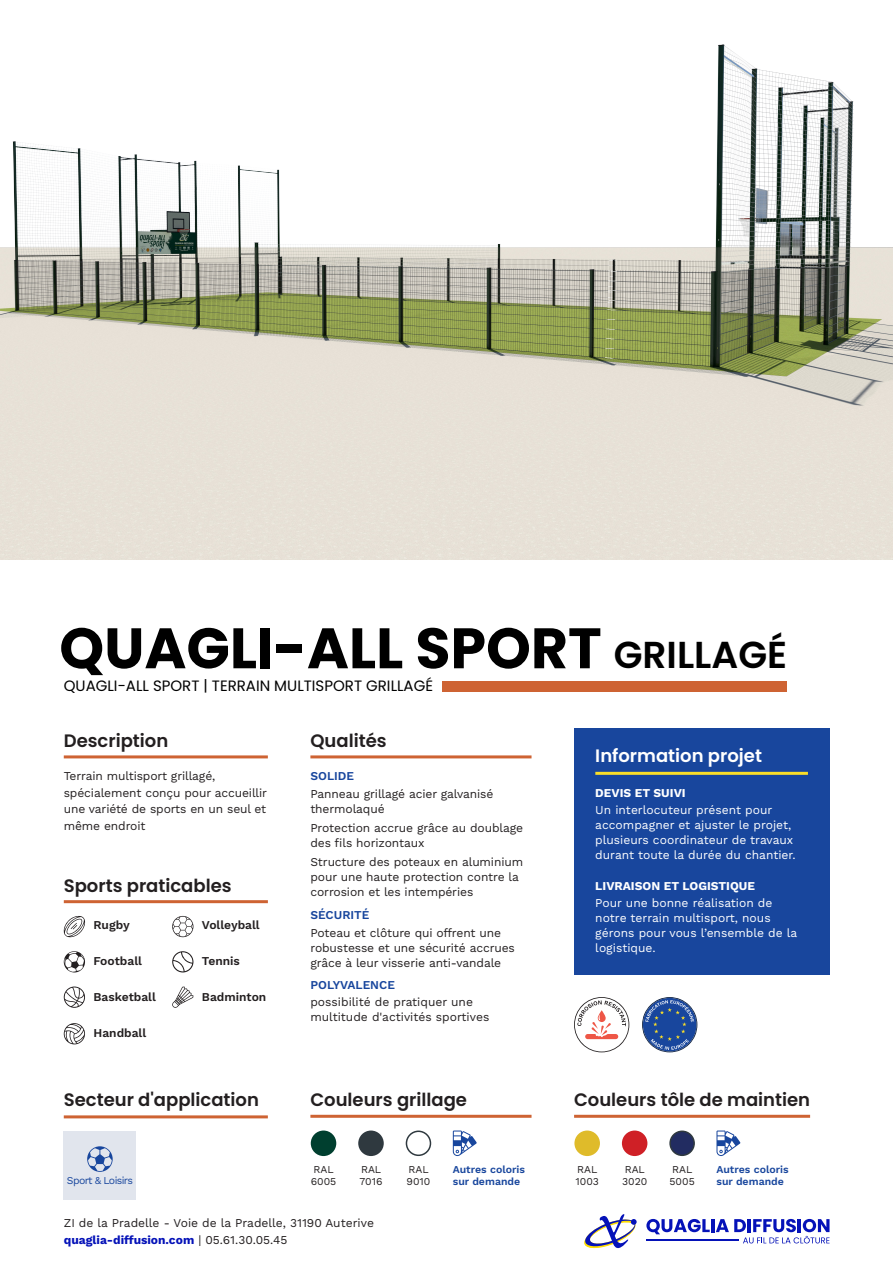
<style>
.page{position:relative;width:893px;height:1263px;background:#fff}
.page>*{position:absolute;margin:0;border:0;box-sizing:border-box;transform-origin:0 0}
.t1{font:700 57px "Poppins";color:#000}
.t2{font:600 18px "Poppins";color:#231f20}
.t3{font:600 18px "Poppins";color:#fff}
.t4{font:15px "Poppins";color:#000}
.t5{font:12px/15px "Work Sans";letter-spacing:-.01em;color:#231f20}
.t6{font:12px/15px "Work Sans";color:#fff}
.t7{font:600 12px "Work Sans";color:#231f20}
.t8{font:700 12px "Work Sans";color:#fff}
.t9{font:600 12px "Work Sans";color:#18469d}
.t10{font:600 10.5px/12.6px "Work Sans";color:#18469d}
.t11{font:10.5px "Work Sans";color:#231f20}
.t12{font:10.5px "Work Sans";letter-spacing:-.06em;color:#18469d}
.s1{font-weight:600;font-size:37.5px}
.s2{font-weight:700;color:#0512b8}
</style>
<div class="page">
<svg style="left:584px;top:1214px;width:53px;height:35px"></svg>
<svg style="left:646px;top:1219px;width:183px;height:24px"></svg>
<hr style="left:646px;top:1240px;width:93px;height:1px;background:#0512b8">
<img style="left:0;top:44px;width:893px;height:515px">
<hr style="left:64px;top:755px;width:204px;height:3px;background:#ce6333">
<div style="left:442px;top:681px;width:345px;height:10px;background:#ce6333"></div>
<hr style="left:64px;top:1115px;width:204px;height:3px;background:#ce6333">
<div style="left:64px;top:1131px;width:72px;height:68px;background:#e1e5ed"></div>
<svg style="left:87px;top:1146px;width:26px;height:26px"></svg>
<hr style="left:310px;top:755px;width:221px;height:3px;background:#ce6333">
<div style="left:574px;top:728px;width:255px;height:247px;background:#18469d"></div>
<hr style="left:595px;top:772px;width:213px;height:3px;background:#fade29">
<svg style="left:574px;top:997px;width:55px;height:55px"></svg>
<svg style="left:642px;top:997px;width:55px;height:55px"></svg>
<hr style="left:310px;top:1115px;width:221px;height:3px;background:#ce6333">
<svg style="left:453px;top:1130px;width:24px;height:26px"></svg>
<div style="left:358px;top:1130px;width:26px;height:26px;background:#2f393f;border-radius:50%"></div>
<div style="left:311px;top:1130px;width:25px;height:26px;background:#003f2f;border-radius:50%"></div>
<div style="left:406px;top:1130px;width:25px;height:26px;border:2px solid #2f393f;border-radius:50%"></div>
<svg style="left:64px;top:916px;width:21px;height:21px"></svg>
<svg style="left:64px;top:951px;width:21px;height:21px"></svg>
<svg style="left:64px;top:986px;width:21px;height:22px"></svg>
<svg style="left:64px;top:1023px;width:21px;height:21px"></svg>
<svg style="left:172px;top:916px;width:21px;height:21px"></svg>
<svg style="left:172px;top:951px;width:21px;height:21px"></svg>
<svg style="left:172px;top:986px;width:21px;height:22px"></svg>
<hr style="left:64px;top:900px;width:204px;height:3px;background:#ce6333">
<hr style="left:574px;top:1115px;width:236px;height:3px;background:#ce6333">
<svg style="left:716px;top:1130px;width:24px;height:26px"></svg>
<div style="left:622px;top:1130px;width:25px;height:26px;background:#cf2026;border-radius:50%"></div>
<div style="left:574px;top:1130px;width:26px;height:26px;background:#dfbb2a;border-radius:50%"></div>
<div style="left:670px;top:1131px;width:24px;height:24px;background:#222c61;border-radius:50%"></div>
<div style="left:669px;top:1130px;width:26px;height:26px;border:2px solid #2f393f;border-radius:50%"></div>
<p class="t1" style="left:59px;top:615px;width:729px">QUAGLI-ALL SPORT <span class="s1">GRILLAGÉ</span></p>
<p class="t4" style="left:64px;top:677px;width:371px">QUAGLI-ALL SPORT | TERRAIN MULTISPORT GRILLAGÉ</p>
<p class="t2" style="left:64px;top:730px;width:106px">Description</p>
<p class="t5" style="left:64px;top:768px;width:205px;line-height:16.5px">Terrain multisport grillagé, spécialement conçu pour accueillir une variété de sports en un seul et même endroit</p>
<p class="t2" style="left:64px;top:875px;width:169px">Sports praticables</p>
<p class="t7" style="left:94px;top:917px;width:38px">Rugby</p>
<p class="t7" style="left:94px;top:954px;width:50px">Football</p>
<p class="t7" style="left:94px;top:990px;width:64px">Basketball</p>
<p class="t7" style="left:94px;top:1026px;width:54px">Handball</p>
<p class="t7" style="left:202px;top:917px;width:59px">Volleyball</p>
<p class="t7" style="left:202px;top:954px;width:40px">Tennis</p>
<p class="t7" style="left:202px;top:990px;width:66px">Badminton</p>
<p class="t2" style="left:64px;top:1089px;width:197px">Secteur d'application</p>
<p class="t12" style="left:67px;top:1174px;width:67px">Sport &amp; Loisirs</p>
<p class="t2" style="left:310px;top:730px;width:78px">Qualités</p>
<p class="t9" style="left:310px;top:769px;width:45px">SOLIDE</p>
<p class="t5" style="left:310px;top:787px;width:185px">Panneau grillagé acier galvanisé thermolaqué</p>
<p class="t5" style="left:310px;top:821px;width:214px">Protection accrue grâce au doublage des fils horizontaux</p>
<p class="t5" style="left:310px;top:855px;width:214px">Structure des poteaux en aluminium pour une haute protection contre la corrosion et les intempéries</p>
<p class="t9" style="left:310px;top:908px;width:61px">SÉCURITÉ</p>
<p class="t5" style="left:310px;top:926px;width:206px">Poteau et clôture qui offrent une robustesse et une sécurité accrues grâce à leur visserie anti-vandale</p>
<p class="t9" style="left:310px;top:977px;width:86px">POLYVALENCE</p>
<p class="t5" style="left:310px;top:995px;width:180px;line-height:14.4px">possibilité de pratiquer une multitude d'activités sportives</p>
<p class="t2" style="left:310px;top:1089px;width:158px">Couleurs grillage</p>
<p class="t11" style="left:314px;top:1163px;width:22px">RAL</p>
<p class="t11" style="left:311px;top:1175px;width:27px">6005</p>
<p class="t11" style="left:361px;top:1163px;width:22px">RAL</p>
<p class="t11" style="left:359px;top:1175px;width:24px">7016</p>
<p class="t11" style="left:408px;top:1163px;width:22px">RAL</p>
<p class="t11" style="left:406px;top:1175px;width:25px">9010</p>
<p class="t10" style="left:453px;top:1163px;width:74px">Autres coloris sur demande</p>
<p class="t5" style="left:64px;top:1215px;width:312px;line-height:16.5px">ZI de la Pradelle - Voie de la Pradelle, 31190 Auterive <span class="s2">quaglia-diffusion.com</span> | 05.61.30.05.45</p>
<p class="t3" style="left:595px;top:745px;width:168px">Information projet</p>
<p class="t8" style="left:595px;top:786px;width:92px">DEVIS ET SUIVI</p>
<p class="t6" style="left:595px;top:803px;width:202px">Un interlocuteur présent pour accompagner et ajuster le projet, plusieurs coordinateur de travaux durant toute la durée du chantier.</p>
<p class="t8" style="left:595px;top:879px;width:161px">LIVRAISON ET LOGISTIQUE</p>
<p class="t6" style="left:595px;top:896px;width:203px">Pour une bonne réalisation de notre terrain multisport, nous gérons pour vous l’ensemble de la logistique.</p>
<p class="t2" style="left:574px;top:1089px;width:237px">Couleurs tôle de maintien</p>
<p class="t11" style="left:577px;top:1163px;width:22px">RAL</p>
<p class="t11" style="left:576px;top:1175px;width:25px">1003</p>
<p class="t11" style="left:625px;top:1163px;width:22px">RAL</p>
<p class="t11" style="left:622px;top:1175px;width:27px">3020</p>
<p class="t11" style="left:672px;top:1163px;width:22px">RAL</p>
<p class="t11" style="left:669px;top:1175px;width:27px">5005</p>
<p class="t10" style="left:716px;top:1163px;width:74px">Autres coloris sur demande</p>
</div>
